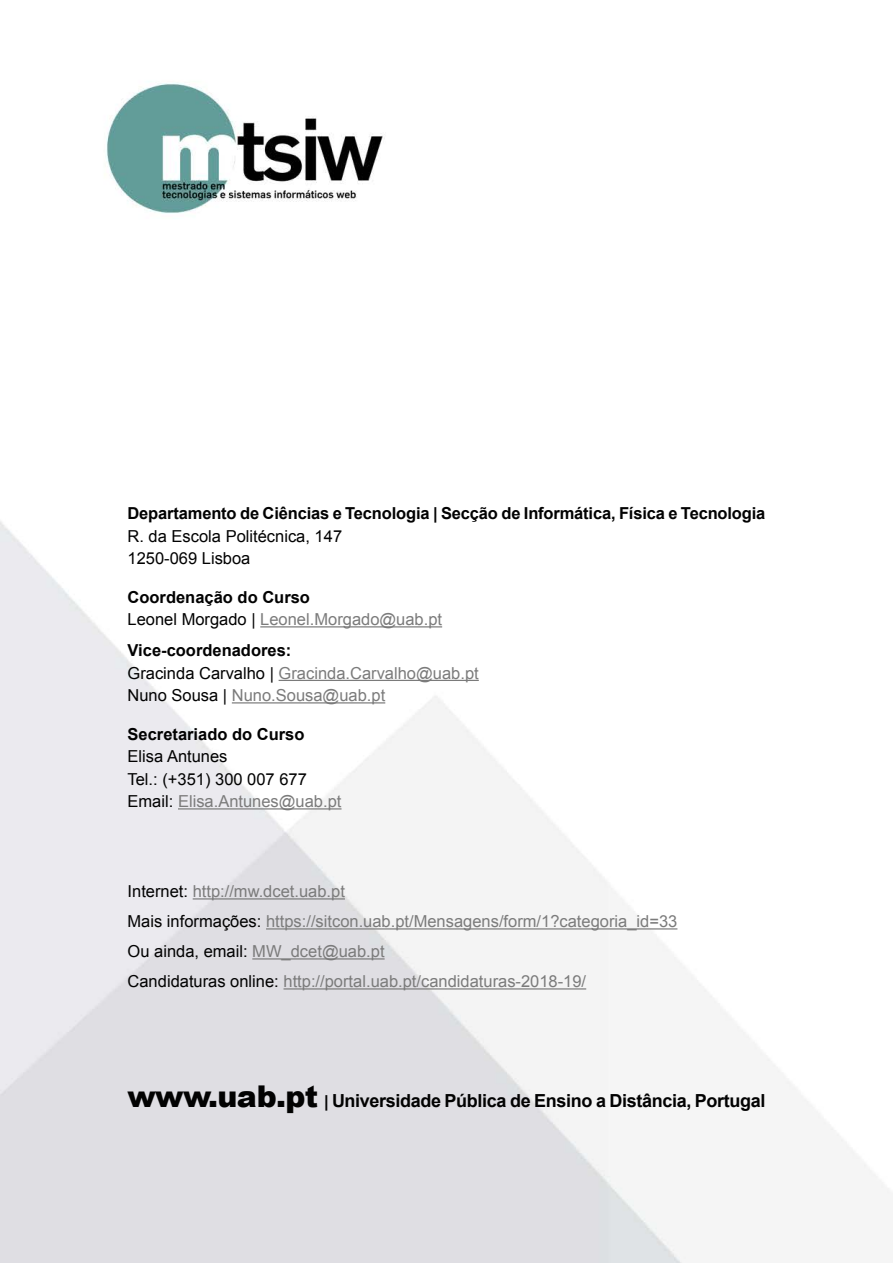
<style>
.page{position:relative;width:893px;height:1263px;background:#fff}
.page>*{position:absolute;margin:0;border:0;box-sizing:border-box;transform-origin:0 0}
.t1{font:700 18px "Arial";letter-spacing:-.02em;color:#020202}
.t2{font:16.5px/22.5px "Arial";color:#7b7b7b}
.t3{font:16.5px/22.5px "Arial";color:#020202}
.t4{font:700 16.5px "Arial";letter-spacing:-.01em;color:#020202}
.s1{font-weight:700;color:#020202}
.s2{color:#020202}
.s3{color:#7b7b7b}
.s4{font-weight:900;font-size:30px}
.s5{font-size:16.5px}
</style>
<div class="page">
<img style="left:0;top:82px;width:890px;height:1181px">
<hr style="left:260px;top:626px;width:182px;height:1px;background:#7b7b7b">
<hr style="left:279px;top:680px;width:200px;height:1px;background:#7b7b7b">
<hr style="left:232px;top:702px;width:153px;height:1px;background:#7b7b7b">
<hr style="left:178px;top:808px;width:164px;height:1px;background:#7b7b7b">
<hr style="left:193px;top:898px;width:152px;height:1px;background:#7b7b7b">
<hr style="left:266px;top:928px;width:411px;height:1px;background:#7b7b7b">
<hr style="left:252px;top:958px;width:133px;height:1px;background:#7b7b7b">
<hr style="left:283px;top:988px;width:303px;height:1px;background:#7b7b7b">
<p class="t4" style="left:128px;top:502px;width:639px">Departamento de Ciências e Tecnologia | Secção de Informática, Física e Tecnologia</p>
<p class="t3" style="left:128px;top:525px;width:216px">R. da Escola Politécnica, 147<br>1250-069 Lisboa</p>
<p class="t2" style="left:128px;top:586px;width:316px"><span class="s1">Coordenação do Curso<br></span><span class="s2">Leonel Morgado |</span> Leonel.Morgado@uab.pt</p>
<p class="t2" style="left:128px;top:639px;width:353px"><span class="s1">Vice-coordenadores:<br></span><span class="s2">Gracinda Carvalho |</span> Gracinda.Carvalho@uab.pt<br><span class="s2">Nuno Sousa |</span> Nuno.Sousa@uab.pt</p>
<p class="t4" style="left:128px;top:723px;width:178px">Secretariado do Curso</p>
<p class="t3" style="left:128px;top:745px;width:215px">Elisa Antunes<br>Tel.: (+351) 300 007 677<br>Email: <span class="s3">Elisa.Antunes@uab.pt</span></p>
<p class="t2" style="left:128px;top:876px;width:551px;line-height:30px"><span class="s2">Internet:</span> http://mw.dcet.uab.pt<br><span class="s2">Mais informações:</span> https://sitcon.uab.pt/Mensagens/form/1?categoria_id=33<br><span class="s2">Ou ainda, email:</span> MW_dcet@uab.pt<br><span class="s2">Candidaturas online:</span> http://portal.uab.pt/candidaturas-2018-19/</p>
<p class="t1" style="left:128px;top:1089px;width:639px"><span class="s4">www.uab.pt</span> <span class="s5">|</span> Universidade Pública de Ensino a Distância, Portugal</p>
</div>
